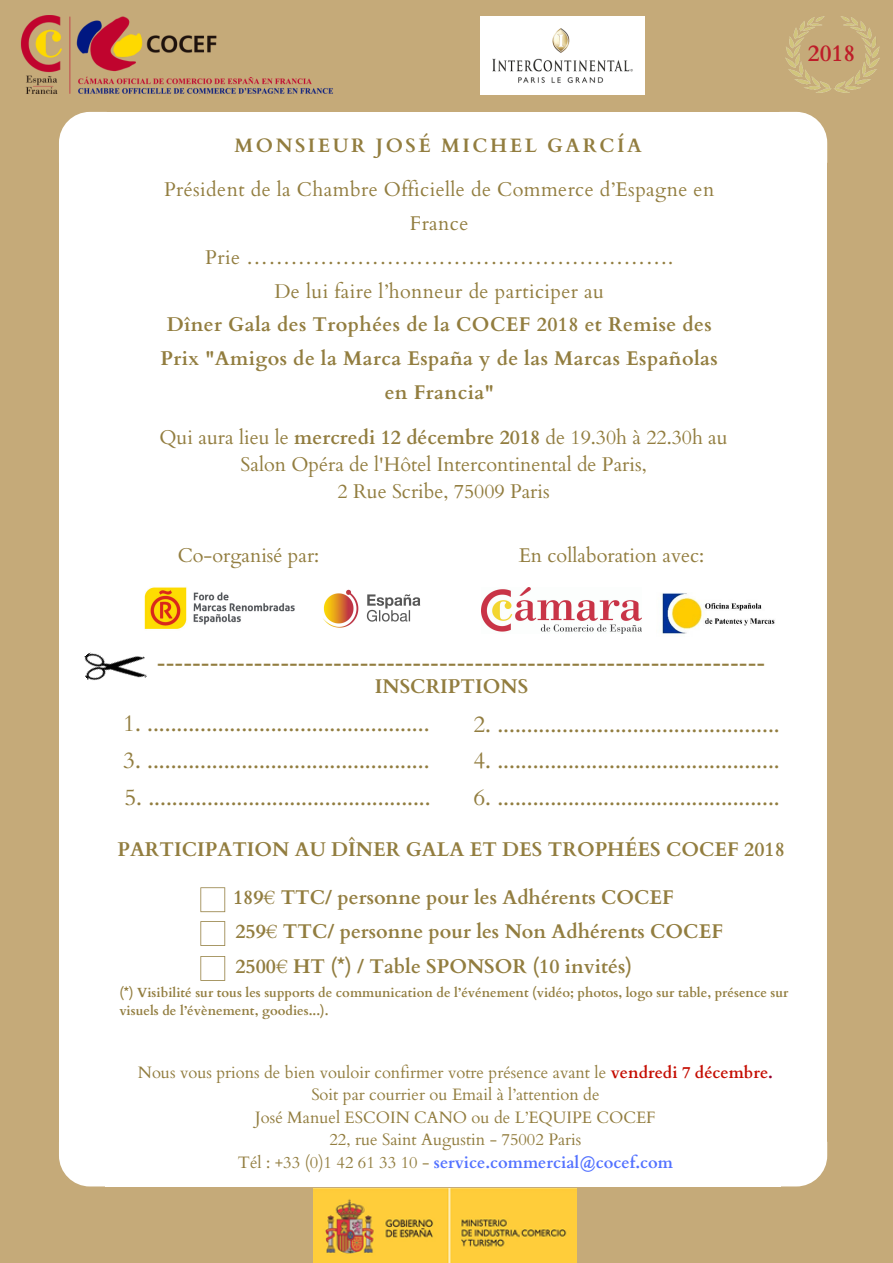
<style>
.page{position:relative;width:893px;height:1263px;background:#c5aa79}
.page>*{position:absolute;margin:0;border:0;box-sizing:border-box;transform-origin:0 0}
.t1{font:26.55px "Arimo";color:#927d3f}
.t2{font:23.25px "Cardo";color:#927d3f}
.t3{font:700 23.25px "Cardo";color:#be1d29}
.t4{font:700 19.8px/34.3px "Cardo";color:#927d3f}
.t5{font:19.8px/27px "Cardo";color:#927d3f;text-align:center}
.t6{font:19.8px/33.8px "Cardo";letter-spacing:.02em;color:#927d3f;text-align:center}
.t7{font:700 19.8px/33.8px "Cardo";letter-spacing:.02em;color:#927d3f;text-align:center}
.t8{font:700 19.35px "Cardo";letter-spacing:.13em;color:#927d3f}
.t9{font:16.5px/22.5px "Cardo";color:#927d3f;text-align:center}
.t10{font:700 13.2px/18px "Cardo";color:#927d3f}
.s1{font-weight:700}
.s2{font-weight:700;color:#c50c00}
.s3{font-weight:700;color:#96002d}
.s4{font-weight:700;color:#5271ff}
</style>
<div class="page">
<svg style="left:781px;top:112px;width:46px;height:49px;background:#f9f7f3"></svg>
<div style="left:779px;top:161px;width:48px;height:982px;background:#fff"></div>
<div style="left:105px;top:161px;width:676px;height:982px;background:#fff"></div>
<div style="left:105px;top:112px;width:676px;height:51px;background:#fff"></div>
<svg style="left:59px;top:112px;width:46px;height:49px;background:#f9f7f2"></svg>
<div style="left:59px;top:161px;width:48px;height:982px;background:#fff"></div>
<div style="left:105px;top:1142px;width:676px;height:44px;background:#fff"></div>
<svg style="left:59px;top:1143px;width:46px;height:43px;background:#f9f6f1"></svg>
<svg style="left:781px;top:1143px;width:46px;height:43px;background:#f9f6f2"></svg>
<img style="left:144px;top:587px;width:151px;height:42px">
<img style="left:21px;top:16px;width:312px;height:77px">
<img style="left:786px;top:17px;width:93px;height:75px">
<img style="left:481px;top:17px;width:163px;height:78px">
<svg style="left:200px;top:887px;width:25px;height:25px"></svg>
<svg style="left:200px;top:921px;width:25px;height:25px"></svg>
<svg style="left:200px;top:956px;width:25px;height:25px"></svg>
<img style="left:84px;top:652px;width:63px;height:29px">
<img style="left:661px;top:593px;width:114px;height:41px">
<img style="left:482px;top:588px;width:160px;height:46px">
<img style="left:313px;top:1188px;width:263px;height:75px">
<img style="left:323px;top:589px;width:98px;height:39px">
<p class="t8" style="left:234px;top:133px;width:409px">MONSIEUR JOSÉ MICHEL GARCÍA</p>
<p class="t6" style="left:164px;top:173px;width:552px">Président de la Chambre Officielle de Commerce d’Espagne en France<br>Prie ………………………………………………….<br>De lui faire l’honneur de participer au</p>
<p class="t7" style="left:160px;top:308px;width:559px">Dîner Gala des Trophées de la COCEF 2018 et Remise des<br>Prix "Amigos de la Marca España y de las Marcas Españolas en Francia"</p>
<p class="t5" style="left:160px;top:424px;width:570px">Qui aura lieu le <span class="s1">mercredi 12 décembre 2018</span> de 19.30h à 22.30h au<br>Salon Opéra de l'Hôtel Intercontinental de Paris,<br>2 Rue Scribe, 75009 Paris</p>
<p class="t5" style="left:178px;top:542px;width:143px">Co-organisé par:</p>
<p class="t5" style="left:519px;top:542px;width:187px">En collaboration avec:</p>
<p class="t3" style="left:808px;top:38px;width:49px">2018</p>
<p class="t1" style="left:157px;top:648px;width:610px">---------------------------------------------------------------------</p>
<p class="t4" style="left:375px;top:669px;width:155px">INSCRIPTIONS</p>
<p class="t2" style="left:123px;top:708px;width:308px">1. ................................................</p>
<p class="t2" style="left:473px;top:709px;width:308px">2. ................................................</p>
<p class="t2" style="left:473px;top:745px;width:308px">4. ................................................</p>
<p class="t2" style="left:473px;top:782px;width:308px">6. ................................................</p>
<p class="t2" style="left:123px;top:745px;width:308px">3. ................................................</p>
<p class="t2" style="left:124px;top:782px;width:308px">5. ................................................</p>
<p class="t4" style="left:117px;top:832px;width:669px">PARTICIPATION AU DÎNER GALA ET DES TROPHÉES COCEF 2018</p>
<p class="t4" style="left:233px;top:881px;width:492px">189€ TTC/ personne pour les Adhérents COCEF<br>259€ TTC/ personne pour les Non Adhérents COCEF<br>2500€ HT (*) / Table SPONSOR (10 invités)</p>
<p class="t10" style="left:119px;top:983px;width:671px">(*) Visibilité sur tous les supports de communication de l’événement (vidéo; photos, logo sur table, présence sur visuels de l’évènement, goodies...).</p>
<p class="t9" style="left:138px;top:1061px;width:637px">Nous vous prions de bien vouloir confirmer votre présence avant le <span class="s2">vendredi 7 décembre</span><span class="s3">.<br></span>Soit par courrier ou Email à l’attention de<br>José Manuel ESCOIN CANO ou de L’EQUIPE COCEF<br>22, rue Saint Augustin - 75002 Paris<br>Tél : +33 (0)1 42 61 33 10 - <span class="s4">service.commercial@cocef.com</span></p>
</div>
